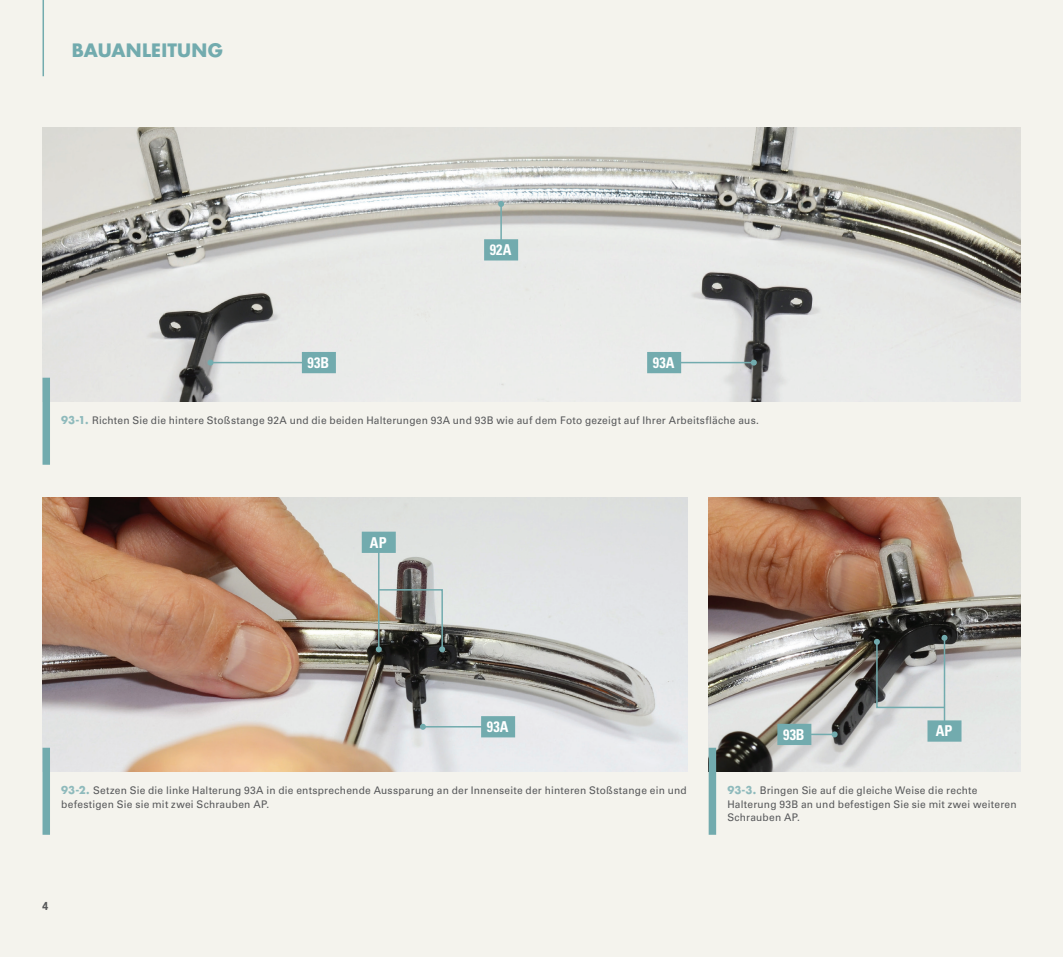
<style>
.page{position:relative;width:1063px;height:957px;background:#f4f3ed}
.page>*{position:absolute;margin:0;border:0;box-sizing:border-box;transform-origin:0 0}
.t1{font:700 18px "Futura Std";letter-spacing:.015em;color:#72abae}
.MONTAGGIO_step_codic{font:700 condensed 15px "Univers LT Std";letter-spacing:.005em;color:#fff;scale:.95 1}
.t2{font:12px "Coolvetica Rg";color:#57585a}
.MONTAGGIO_DIDA{font:10.5px/13.5px "Univers LT Std";letter-spacing:.02em;color:#57585a}
.s1{font-family:"Futura Std";font-weight:700;color:#8ebabc}
</style>
<div class="page">
<img style="left:709px;top:497px;width:311px;height:275px">
<img style="left:43px;top:497px;width:644px;height:275px">
<img style="left:43px;top:128px;width:977px;height:274px">
<div style="left:709px;top:747px;width:7px;height:88px;background:#72abae"></div>
<div style="left:43px;top:747px;width:7px;height:88px;background:#72abae"></div>
<div style="left:43px;top:378px;width:7px;height:87px;background:#72abae"></div>
<hr style="left:500px;top:204px;width:2px;height:52px;background:#72abae">
<svg style="left:498px;top:201px;width:6px;height:6px"></svg>
<svg style="left:484px;top:239px;width:34px;height:21px"></svg>
<hr style="left:210px;top:362px;width:97px;height:1px;background:#72abae">
<svg style="left:207px;top:359px;width:6px;height:6px"></svg>
<hr style="left:423px;top:726px;width:72px;height:1px;background:#72abae">
<svg style="left:420px;top:724px;width:6px;height:6px"></svg>
<hr style="left:791px;top:733px;width:44px;height:2px;background:#72abae">
<svg style="left:832px;top:731px;width:6px;height:6px"></svg>
<hr style="left:652px;top:362px;width:102px;height:1px;background:#72abae">
<svg style="left:751px;top:359px;width:6px;height:6px"></svg>
<svg style="left:302px;top:352px;width:34px;height:21px"></svg>
<svg style="left:481px;top:716px;width:34px;height:21px"></svg>
<svg style="left:777px;top:724px;width:34px;height:21px"></svg>
<svg style="left:647px;top:352px;width:34px;height:21px"></svg>
<hr style="left:378px;top:549px;width:2px;height:100px;background:#72abae">
<hr style="left:944px;top:638px;width:1px;height:99px;background:#72abae">
<svg style="left:362px;top:531px;width:34px;height:22px"></svg>
<svg style="left:927px;top:720px;width:35px;height:21px"></svg>
<svg style="left:376px;top:588px;width:69px;height:64px;background:#767873"></svg>
<svg style="left:874px;top:635px;width:74px;height:74px;background:#8a8e8e"></svg>
<hr style="left:43px;top:0;width:1px;height:76px;background:#72abae">
<h1 class="t1" style="left:72px;top:39px;width:153px">BAUANLEITUNG</h1>
<p class="MONTAGGIO_step_codic" style="left:308px;top:353px;width:24px">93B</p>
<p class="MONTAGGIO_step_codic" style="left:490px;top:241px;width:24px">92A</p>
<p class="MONTAGGIO_step_codic" style="left:653px;top:353px;width:24px">93A</p>
<p class="MONTAGGIO_DIDA" style="left:61px;top:414px;width:699px"><span class="s1">93-1.</span> Richten Sie die hintere Stoßstange 92A und die beiden Halterungen 93A und 93B wie auf dem Foto gezeigt auf Ihrer Arbeitsfläche aus.</p>
<p class="MONTAGGIO_step_codic" style="left:370px;top:533px;width:19px">AP</p>
<p class="MONTAGGIO_step_codic" style="left:487px;top:717px;width:24px">93A</p>
<p class="MONTAGGIO_DIDA" style="left:61px;top:784px;width:627px"><span class="s1">93-2.</span> Setzen Sie die linke Halterung 93A in die entsprechende Aussparung an der Innenseite der hinteren Stoßstange ein und befestigen Sie sie mit zwei Schrauben AP.</p>
<p class="t2" style="left:43px;top:898px;width:7px">4</p>
<p class="MONTAGGIO_step_codic" style="left:783px;top:725px;width:24px">93B</p>
<p class="MONTAGGIO_step_codic" style="left:936px;top:722px;width:19px">AP</p>
<p class="MONTAGGIO_DIDA" style="left:727px;top:784px;width:291px"><span class="s1">93-3.</span> Bringen Sie auf die gleiche Weise die rechte<br>Halterung 93B an und befestigen Sie sie mit zwei weiteren<br>Schrauben AP.</p>
</div>
